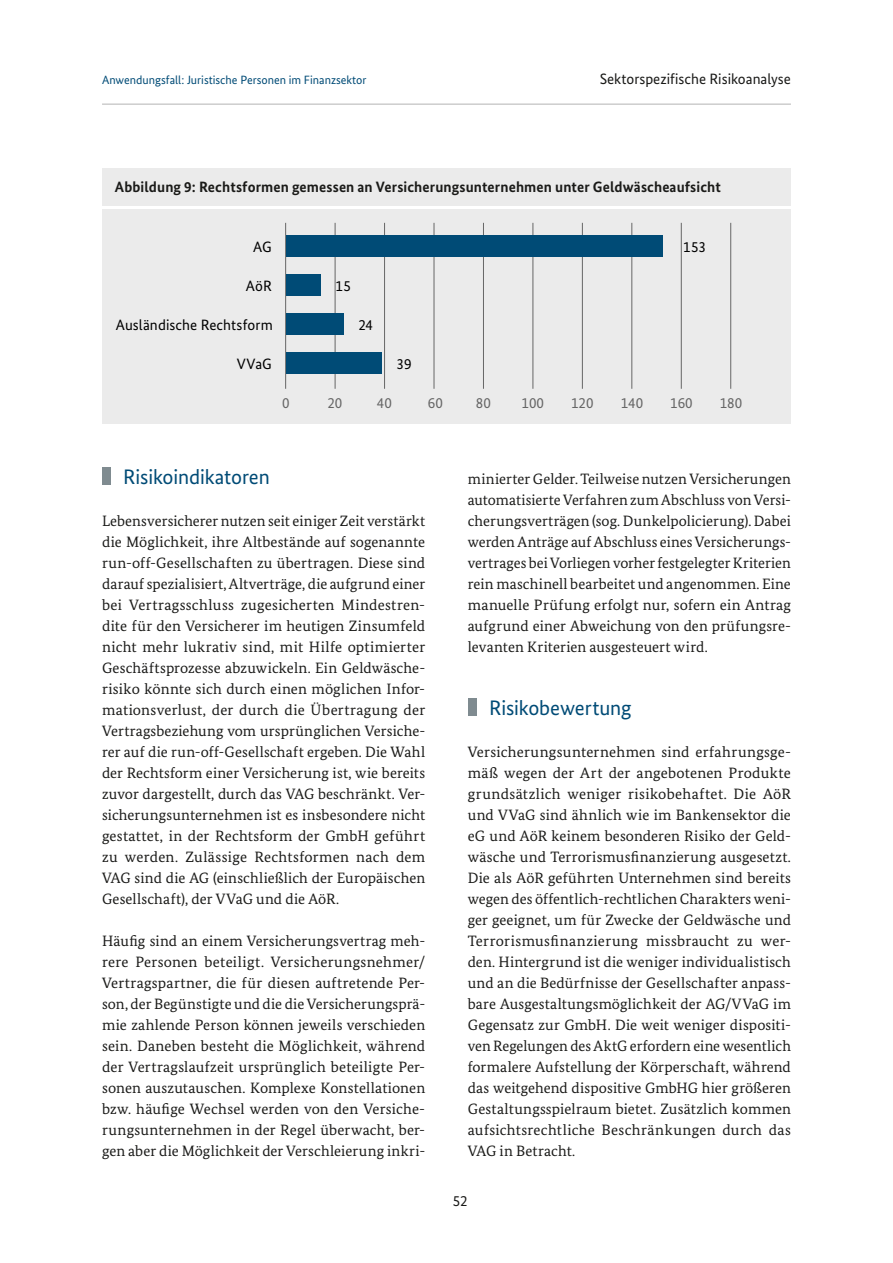
<style>
.page{position:relative;width:893px;height:1263px;background:#fff}
.page>*{position:absolute;margin:0;border:0;box-sizing:border-box;transform-origin:0 0}
.t1{font:21px "Bundes Sans";letter-spacing:-.005em;color:#004b76}
.t2{font:15px/21px "Bundes Serif";letter-spacing:.01em;color:#1a1a18;text-align:justify}
.t3{font:700 15px "Bundes Sans";letter-spacing:.005em;color:#1a1a18}
.t4{font:15px "Bundes Sans";letter-spacing:.005em;color:#000}
.t5{font:15px "Bundes Sans";color:#1a1a18}
.t6{font:15px "Bundes Sans";color:#666}
.t7{font:12px "Bundes Sans";color:#004b76}
</style>
<div class="page">
<hr style="left:102px;top:103px;width:689px;height:2px;background:#ccc">
<div style="left:102px;top:467px;width:9px;height:18px;background:#7f8b90"></div>
<div style="left:468px;top:698px;width:8px;height:18px;background:#7f8b90"></div>
<div style="left:102px;top:168px;width:689px;height:37px;background:#ebebeb"></div>
<div style="left:102px;top:209px;width:689px;height:214px;background:#ebebeb"></div>
<hr style="left:335px;top:223px;width:1px;height:166px;background:#666">
<hr style="left:285px;top:223px;width:1px;height:166px;background:#666">
<hr style="left:384px;top:223px;width:1px;height:166px;background:#666">
<hr style="left:434px;top:223px;width:1px;height:166px;background:#666">
<hr style="left:483px;top:223px;width:1px;height:166px;background:#666">
<hr style="left:631px;top:223px;width:1px;height:166px;background:#666">
<hr style="left:533px;top:223px;width:1px;height:166px;background:#666">
<hr style="left:681px;top:223px;width:1px;height:166px;background:#666">
<hr style="left:582px;top:223px;width:1px;height:166px;background:#666">
<hr style="left:730px;top:223px;width:1px;height:166px;background:#666">
<div style="left:286px;top:235px;width:377px;height:22px;background:#004b76"></div>
<div style="left:286px;top:274px;width:34px;height:22px;background:#004b76"></div>
<div style="left:286px;top:313px;width:57px;height:22px;background:#004b76"></div>
<div style="left:286px;top:352px;width:96px;height:22px;background:#004b76"></div>
<p class="t7" style="left:102px;top:72px;width:266px">Anwendungsfall: Juristische Personen im Finanzsektor</p>
<p class="t5" style="left:600px;top:69px;width:193px">Sektorspezifische Risikoanalyse</p>
<p class="t3" style="left:115px;top:178px;width:608px">Abbildung 9: Rechtsformen gemessen an Versicherungsunternehmen unter Geldwäscheaufsicht</p>
<p class="t4" style="left:253px;top:238px;width:20px">AG</p>
<p class="t4" style="left:683px;top:238px;width:24px">153</p>
<p class="t4" style="left:246px;top:277px;width:27px">AöR</p>
<p class="t4" style="left:335px;top:277px;width:17px">15</p>
<p class="t4" style="left:116px;top:316px;width:158px">Ausländische Rechtsform</p>
<p class="t4" style="left:358px;top:316px;width:16px">24</p>
<p class="t4" style="left:237px;top:355px;width:37px">VVaG</p>
<p class="t4" style="left:397px;top:355px;width:16px">39</p>
<p class="t6" style="left:282px;top:394px;width:9px">0</p>
<p class="t6" style="left:327px;top:394px;width:16px">20</p>
<p class="t6" style="left:377px;top:394px;width:16px">40</p>
<p class="t6" style="left:428px;top:394px;width:16px">60</p>
<p class="t6" style="left:476px;top:394px;width:16px">80</p>
<p class="t6" style="left:522px;top:394px;width:24px">100</p>
<p class="t6" style="left:571px;top:394px;width:24px">120</p>
<p class="t6" style="left:621px;top:394px;width:24px">140</p>
<p class="t6" style="left:670px;top:394px;width:24px">160</p>
<p class="t6" style="left:720px;top:394px;width:24px">180</p>
<h1 class="t1" style="left:123px;top:464px;width:148px">Risikoindikatoren</h1>
<p class="t2" style="left:102px;top:510px;width:325px">Lebensversicherer nutzen seit einiger Zeit verstärkt die Möglichkeit, ihre Altbestände auf sogenannte run-off-Gesellschaften zu übertragen. Diese sind darauf spezialisiert, Altverträge, die aufgrund einer bei Vertragsschluss zugesicherten Mindestren&shy;dite für den Versicherer im heutigen Zinsumfeld nicht mehr lukrativ sind, mit Hilfe optimierter Geschäftsprozesse abzuwickeln. Ein Geldwäsche&shy;risiko könnte sich durch einen möglichen Infor&shy;mationsverlust, der durch die Übertragung der Vertragsbeziehung vom ursprünglichen Versiche&shy;rer auf die run-off-Gesellschaft ergeben. Die Wahl der Rechtsform einer Versicherung ist, wie bereits zuvor dargestellt, durch das VAG beschränkt. Ver&shy;sicherungsunternehmen ist es insbesondere nicht gestattet, in der Rechtsform der GmbH geführt zu werden. Zulässige Rechtsformen nach dem VAG sind die AG (einschließlich der Europäischen Gesellschaft), der VVaG und die AöR.</p>
<p class="t2" style="left:102px;top:930px;width:325px">Häufig sind an einem Versicherungsvertrag meh&shy;rere Personen beteiligt. Versicherungsnehmer/ Vertragspartner, die für diesen auftretende Per&shy;son, der Begünstigte und die die Versicherungsprä&shy;mie zahlende Person können jeweils verschieden sein. Daneben besteht die Möglichkeit, während der Vertragslaufzeit ursprünglich beteiligte Per&shy;sonen auszutauschen. Komplexe Konstellationen bzw. häufige Wechsel werden von den Versiche&shy;rungsunternehmen in der Regel überwacht, ber&shy;gen aber die Möglichkeit der Verschleierung inkri-</p>
<p class="t2" style="left:468px;top:468px;width:325px">minierter Gelder. Teilweise nutzen Versicherungen automatisierte Verfahren zum Abschluss von Versi&shy;cherungsverträgen (sog. Dunkelpolicierung). Dabei werden Anträge auf Abschluss eines Versicherungs&shy;vertrages bei Vorliegen vorher festgelegter Kriterien rein maschinell bearbeitet und angenommen. Eine manuelle Prüfung erfolgt nur, sofern ein Antrag aufgrund einer Abweichung von den prüfungsre&shy;levanten Kriterien ausgesteuert wird.</p>
<h1 class="t1" style="left:489px;top:695px;width:144px">Risikobewertung</h1>
<p class="t2" style="left:468px;top:741px;width:325px">Versicherungsunternehmen sind erfahrungsge&shy;mäß wegen der Art der angebotenen Produkte grundsätzlich weniger risikobehaftet. Die AöR und VVaG sind ähnlich wie im Bankensektor die eG und AöR keinem besonderen Risiko der Geld&shy;wäsche und Terrorismusfinanzierung ausgesetzt.<br>Die als AöR geführten Unternehmen sind bereits wegen des öffentlich-rechtlichen Charakters weni&shy;ger geeignet, um für Zwecke der Geldwäsche und Terrorismusfinanzierung missbraucht zu wer&shy;den. Hintergrund ist die weniger individualistisch und an die Bedürfnisse der Gesellschafter anpass&shy;bare Ausgestaltungsmöglichkeit der AG/VVaG im Gegensatz zur GmbH. Die weit weniger dispositi&shy;ven Regelungen des AktG erfordern eine wesentlich formalere Aufstellung der Körperschaft, während das weitgehend dispositive GmbHG hier größeren Gestaltungsspielraum bietet. Zusätzlich kommen aufsichtsrechtliche Beschränkungen durch das VAG in Betracht.</p>
<p class="t5" style="left:453px;top:1192px;width:16px">52</p>
</div>
